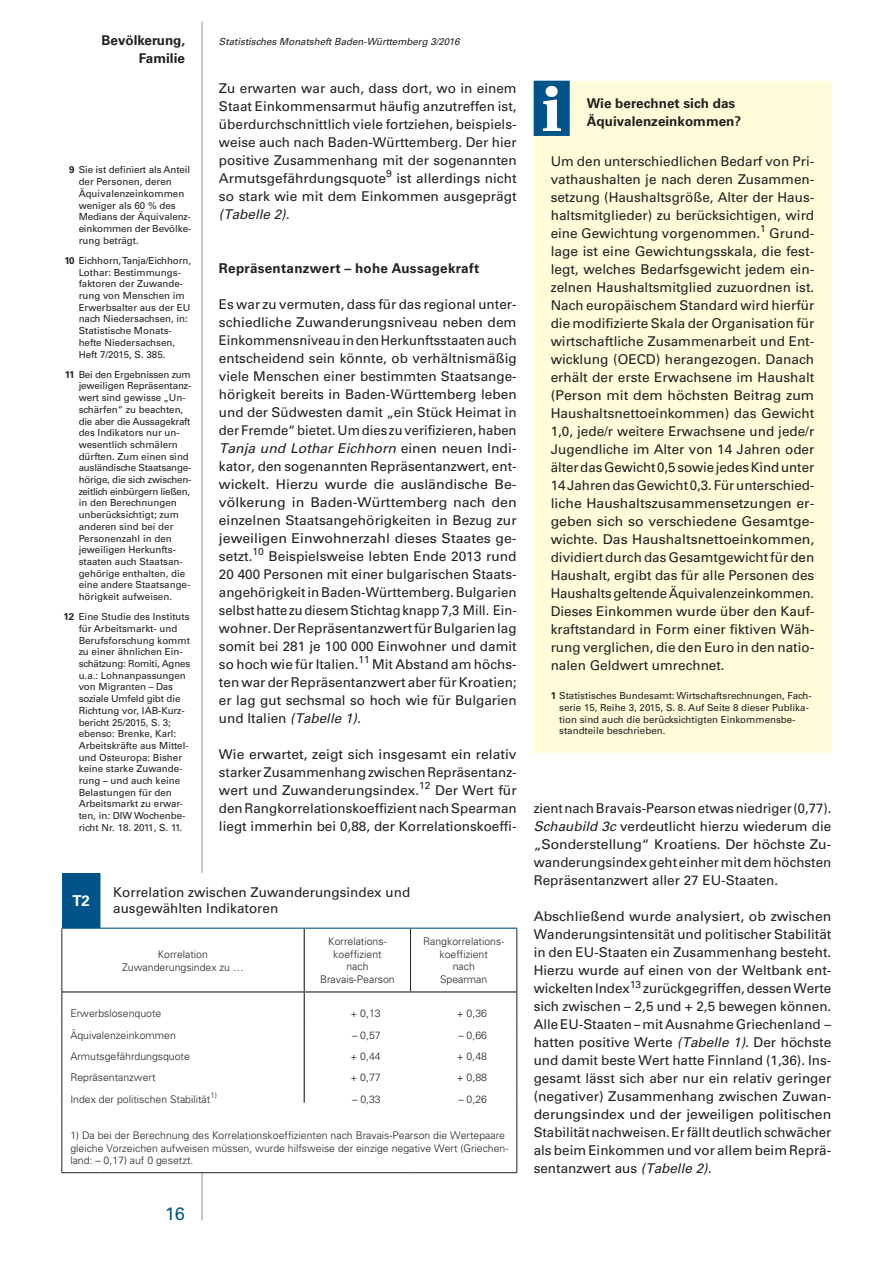
<style>
.page{position:relative;width:893px;height:1263px;background:#fff}
.page>*{position:absolute;margin:0;border:0;box-sizing:border-box;transform-origin:0 0}
.t1{font:18px "Univers";color:#01548a}
.t2{font:700 15px "Univers";color:#fff}
.t3{font:13.5px/18px "Univers";color:#231f20;text-align:justify}
.t4{font:13.5px/18px "Univers";color:#231f20;text-align:justify;scale:1.04 1}
.t5{font:700 13.5px/18px "Univers";color:#231f20}
.t6{font:700 13.5px "Univers";letter-spacing:.02em;color:#231f20}
.t7{font:italic 13.5px "Univers";color:#231f20}
.t8{font:300 10.5px/12.6px "Univers";color:#231f20;text-align:center}
.t9{font:9.75px/11.7px "Univers";color:#231f20}
.t10{font:italic 9.75px "Univers";color:#231f20}
.s1{font-weight:700}
.s2{font-style:italic}
</style>
<div class="page">
<hr style="left:202px;top:21px;width:1px;height:1199px;background:#939598">
<div style="left:534px;top:81px;width:297px;height:672px;background:#fffcda"></div>
<div style="left:534px;top:81px;width:36px;height:55px;background:#01548a;border:2px solid #01548a"></div>
<img style="left:543px;top:86px;width:17px;height:44px">
<svg style="left:62px;top:873px;width:455px;height:299px"></svg>
<hr style="left:62px;top:928px;width:38px;height:1px;background:#01548a">
<hr style="left:100px;top:928px;width:204px;height:1px;background:#01548a">
<hr style="left:304px;top:928px;width:107px;height:1px;background:#01548a">
<hr style="left:411px;top:928px;width:106px;height:1px;background:#01548a">
<hr style="left:304px;top:929px;width:1px;height:62px;background:#231f20">
<hr style="left:410px;top:929px;width:1px;height:62px;background:#231f20">
<hr style="left:62px;top:991px;width:38px;height:1px;background:#231f20">
<hr style="left:100px;top:991px;width:204px;height:1px;background:#231f20">
<hr style="left:304px;top:991px;width:107px;height:1px;background:#231f20">
<hr style="left:411px;top:991px;width:106px;height:1px;background:#231f20">
<svg style="left:304px;top:992px;width:1px;height:110px"></svg>
<hr style="left:62px;top:929px;width:1px;height:63px;background:#231f20">
<hr style="left:517px;top:929px;width:1px;height:63px;background:#231f20">
<svg style="left:62px;top:992px;width:1px;height:110px"></svg>
<svg style="left:517px;top:992px;width:1px;height:110px"></svg>
<hr style="left:62px;top:1102px;width:1px;height:70px;background:#231f20">
<hr style="left:517px;top:1102px;width:1px;height:70px;background:#231f20">
<hr style="left:62px;top:1172px;width:38px;height:1px;background:#231f20">
<hr style="left:100px;top:1172px;width:204px;height:1px;background:#231f20">
<hr style="left:304px;top:1172px;width:107px;height:1px;background:#231f20">
<hr style="left:411px;top:1172px;width:106px;height:1px;background:#231f20">
<p class="t5" style="left:102px;top:31px;width:85px">Bevölkerung,</p>
<p class="t10" style="left:219px;top:35px;width:242px">Statistisches Monatsheft Baden-Württemberg 3/2016</p>
<p class="t5" style="left:139px;top:49px;width:47px">Familie</p>
<p class="t9" style="left:79px;top:164px;width:113px;text-indent:-10px"><span class="s1">9</span> Sie ist definiert als Anteil der Personen, deren<br>Äquivalenzeinkommen weniger als 60 % des<br>Medians der Äquivalenz&shy;einkommen der Bevölke&shy;rung beträgt.</p>
<p class="t9" style="left:79px;top:255px;width:114px;text-indent:-14px"><span class="s1">10</span> Eichhorn, Tanja/Eichhorn,<br>Lothar: Bestimmungs&shy;faktoren der Zuwande&shy;rung von Menschen im<br>Erwerbsalter aus der EU nach Niedersachsen, in:<br>Statistische Monats&shy;hefte Niedersachsen,<br>Heft 7/2015, S. 385.</p>
<p class="t9" style="left:79px;top:368px;width:114px;text-indent:-14px"><span class="s1">11</span> Bei den Ergebnissen zum jeweiligen Repräsentanz&shy;wert sind gewisse „Un&shy;schärfen“ zu beachten, die aber die Aussagekraft des Indikators nur un&shy;wesentlich schmälern dürften. Zum einen sind ausländische Staatsange&shy;hörige, die sich zwischen&shy;zeitlich einbürgern ließen, in den Berechnungen unberücksichtigt; zum anderen sind bei der<br>Personenzahl in den jeweiligen Herkunfts&shy;staaten auch Staatsan&shy;gehörige enthalten, die eine andere Staatsange&shy;hörigkeit aufweisen.</p>
<p class="t9" style="left:79px;top:611px;width:113px;text-indent:-15px"><span class="s1">12</span> Eine Studie des Instituts für Arbeitsmarkt- und<br>Berufsforschung kommt zu einer ähnlichen Ein&shy;schätzung: Romiti, Agnes u.a.: Lohnanpassungen von Migranten – Das soziale Umfeld gibt die<br>Richtung vor, IAB-Kurz&shy;bericht 25/2015, S. 3; ebenso: Brenke, Karl:<br>Arbeitskräfte aus Mittel&shy;und Osteuropa: Bisher keine starke Zuwande&shy;rung – und auch keine<br>Belastungen für den<br>Arbeitsmarkt zu erwar&shy;ten, in: DIW Wochenbe&shy;richt Nr. 18. 2011, S. 11.</p>
<p class="t3" style="left:219px;top:79px;width:299px">Zu erwarten war auch, dass dort, wo in einem Staat Einkommensarmut häufig anzutreffen ist, überdurchschnittlich viele fortziehen, beispiels&shy;weise auch nach Baden-Württemberg. Der hier positive Zusammenhang mit der sogenannten Armutsgefährdungsquote<sup>9</sup> ist allerdings nicht so stark wie mit dem Einkommen ausgeprägt</p>
<p class="t7" style="left:219px;top:206px;width:72px">(Tabelle 2).</p>
<p class="t6" style="left:219px;top:260px;width:262px">Repräsentanzwert – hohe Aussagekraft</p>
<p class="t3" style="left:219px;top:295px;width:299px">Es war zu vermuten, dass für das regional unter&shy;schiedliche Zuwanderungsniveau neben dem Einkommensniveau in den Herkunftsstaaten auch entscheidend sein könnte, ob verhältnismäßig viele Menschen einer bestimmten Staatsange&shy;hörigkeit bereits in Baden-Württemberg leben und der Südwesten damit „ein Stück Heimat in der Fremde“ bietet. Um dies zu verifizieren, haben <span class="s2">Tanja und Lothar Eichhorn</span> einen neuen Indi&shy;kator, den sogenannten Repräsentanzwert, ent&shy;wickelt. Hierzu wurde die ausländische Be&shy;völkerung in Baden-Württemberg nach den einzelnen Staatsangehörigkeiten in Bezug zur jeweiligen Einwohnerzahl dieses Staates ge&shy;setzt.<sup>10</sup> Beispielsweise lebten Ende 2013 rund 20 400 Personen mit einer bulgarischen Staats&shy;angehörigkeit in Baden-Württemberg. Bulgarien selbst hatte zu diesem Stichtag knapp 7,3 Mill. Ein&shy;wohner. Der Repräsentanzwert für Bulgarien lag somit bei 281 je 100 000 Einwohner und damit so hoch wie für Italien.<sup>11</sup> Mit Abstand am höchs&shy;ten war der Repräsentanzwert aber für Kroatien; er lag gut sechsmal so hoch wie für Bulgarien und Italien <span class="s2">(Tabelle 1).</span></p>
<p class="t3" style="left:219px;top:745px;width:299px">Wie erwartet, zeigt sich insgesamt ein relativ starker Zusammenhang zwischen Repräsentanz&shy;wert und Zuwanderungsindex.<sup>12</sup> Der Wert für den Rangkorrelationskoeffizient nach Spearman liegt immerhin bei 0,88, der Korrelationskoeffi-</p>
<p class="t2" style="left:72px;top:892px;width:19px">T2</p>
<p class="t3" style="left:113px;top:884px;width:299px;line-height:16.2px">Korrelation zwischen Zuwanderungsindex und ausgewählten Indikatoren</p>
<p class="t8" style="left:122px;top:948px;width:123px">Korrelation<br>Zuwanderungsindex zu …</p>
<p class="t8" style="left:320px;top:935px;width:76px">Korrelations&shy;koeffizient<br>nach<br>Bravais-Pearson</p>
<p class="t8" style="left:423px;top:935px;width:83px">Rangkorrelations&shy;koeffizient<br>nach<br>Spearman</p>
<p class="t8" style="left:70px;top:1007px;width:93px">Erwerbslosenquote</p>
<p class="t8" style="left:350px;top:1007px;width:32px">+ 0,13</p>
<p class="t8" style="left:457px;top:1007px;width:32px">+ 0,36</p>
<p class="t8" style="left:70px;top:1029px;width:107px">Äquivalenzeinkommen</p>
<p class="t8" style="left:352px;top:1029px;width:30px">– 0,57</p>
<p class="t8" style="left:458px;top:1029px;width:30px">– 0,66</p>
<p class="t8" style="left:70px;top:1050px;width:121px">Armutsgefährdungsquote</p>
<p class="t8" style="left:350px;top:1050px;width:32px">+ 0,44</p>
<p class="t8" style="left:457px;top:1050px;width:32px">+ 0,48</p>
<p class="t8" style="left:70px;top:1071px;width:87px">Repräsentanzwert</p>
<p class="t8" style="left:350px;top:1071px;width:32px">+ 0,77</p>
<p class="t8" style="left:457px;top:1071px;width:32px">+ 0,88</p>
<p class="t8" style="left:70px;top:1092px;width:148px">Index der politischen Stabilität<sup>1)</sup></p>
<p class="t8" style="left:352px;top:1092px;width:30px">– 0,33</p>
<p class="t8" style="left:458px;top:1092px;width:30px">– 0,26</p>
<p class="t8" style="left:70px;top:1129px;width:439px;text-align:left">1) Da bei der Berechnung des Korrelationskoeffizienten nach Bravais-Pearson die Wertepaare gleiche Vorzeichen aufweisen müssen, wurde hilfsweise der einzige negative Wert (Griechen&shy;land: – 0,17) auf 0 gesetzt.</p>
<h1 class="t1" style="left:165px;top:1203px;width:21px">16</h1>
<p class="t5" style="left:587px;top:95px;width:156px">Wie berechnet sich das<br>Äquivalenzeinkommen?</p>
<p class="t3" style="left:551px;top:152px;width:265px">Um den unterschiedlichen Bedarf von Pri&shy;vathaushalten je nach deren Zusammen&shy;setzung (Haushaltsgröße, Alter der Haus&shy;haltsmitglieder) zu berücksichtigen, wird eine Gewichtung vorgenommen.<sup>1</sup> Grund&shy;lage ist eine Gewichtungsskala, die fest&shy;legt, welches Bedarfsgewicht jedem ein&shy;zelnen Haushaltsmitglied zuzuordnen ist.<br>Nach europäischem Standard wird hierfür die modifizierte Skala der Organisation für wirtschaftliche Zusammenarbeit und Ent&shy;wicklung (OECD) herangezogen. Danach erhält der erste Erwachsene im Haushalt (Person mit dem höchsten Beitrag zum Haushaltsnettoeinkommen) das Gewicht 1,0, jede/r weitere Erwachsene und jede/r Jugendliche im Alter von 14 Jahren oder älter das Gewicht 0,5 sowie jedes Kind unter 14 Jahren das Gewicht 0,3. Für unterschied&shy;liche Haushaltszusammensetzungen er&shy;geben sich so verschiedene Gesamtge&shy;wichte. Das Haushaltsnettoeinkommen, dividiert durch das Gesamtgewicht für den Haushalt, ergibt das für alle Personen des Haushalts geltende Äquivalenzeinkommen.<br>Dieses Einkommen wurde über den Kauf&shy;kraftstandard in Form einer fiktiven Wäh&shy;rung verglichen, die den Euro in den natio&shy;nalen Geldwert umrechnet.</p>
<p class="t9" style="left:559px;top:690px;width:254px;text-indent:-9px"><span class="s1">1</span> Statistisches Bundesamt: Wirtschaftsrechnungen, Fach&shy;serie 15, Reihe 3, 2015, S. 8. Auf Seite 8 dieser Publika&shy;tion sind auch die berücksichtigten Einkommensbe&shy;standteile beschrieben.</p>
<p class="t3" style="left:534px;top:799px;width:299px">zient nach Bravais-Pearson etwas niedriger (0,77).<br><span class="s2">Schaubild 3c</span> verdeutlicht hierzu wiederum die „Sonderstellung“ Kroatiens. Der höchste Zu&shy;wanderungsindex geht einher mit dem höchsten Repräsentanzwert aller 27 EU-Staaten.</p>
<p class="t4" style="left:534px;top:907px;width:288px">Abschließend wurde analysiert, ob zwischen Wanderungsintensität und politischer Stabilität in den EU-Staaten ein Zusammenhang besteht.<br>Hierzu wurde auf einen von der Weltbank ent&shy;wickelten Index<sup>13</sup> zurückgegriffen, dessen Werte sich zwischen – 2,5 und + 2,5 bewegen können.<br>Alle EU-Staaten – mit Ausnahme Griechenland – hatten positive Werte <span class="s2">(Tabelle 1).</span> Der höchste und damit beste Wert hatte Finnland (1,36). Ins&shy;gesamt lässt sich aber nur ein relativ geringer (negativer) Zusammenhang zwischen Zuwan&shy;derungsindex und der jeweiligen politischen Stabilität nachweisen. Er fällt deutlich schwächer als beim Einkommen und vor allem beim Reprä&shy;sentanzwert aus <span class="s2">(Tabelle 2).</span></p>
</div>
